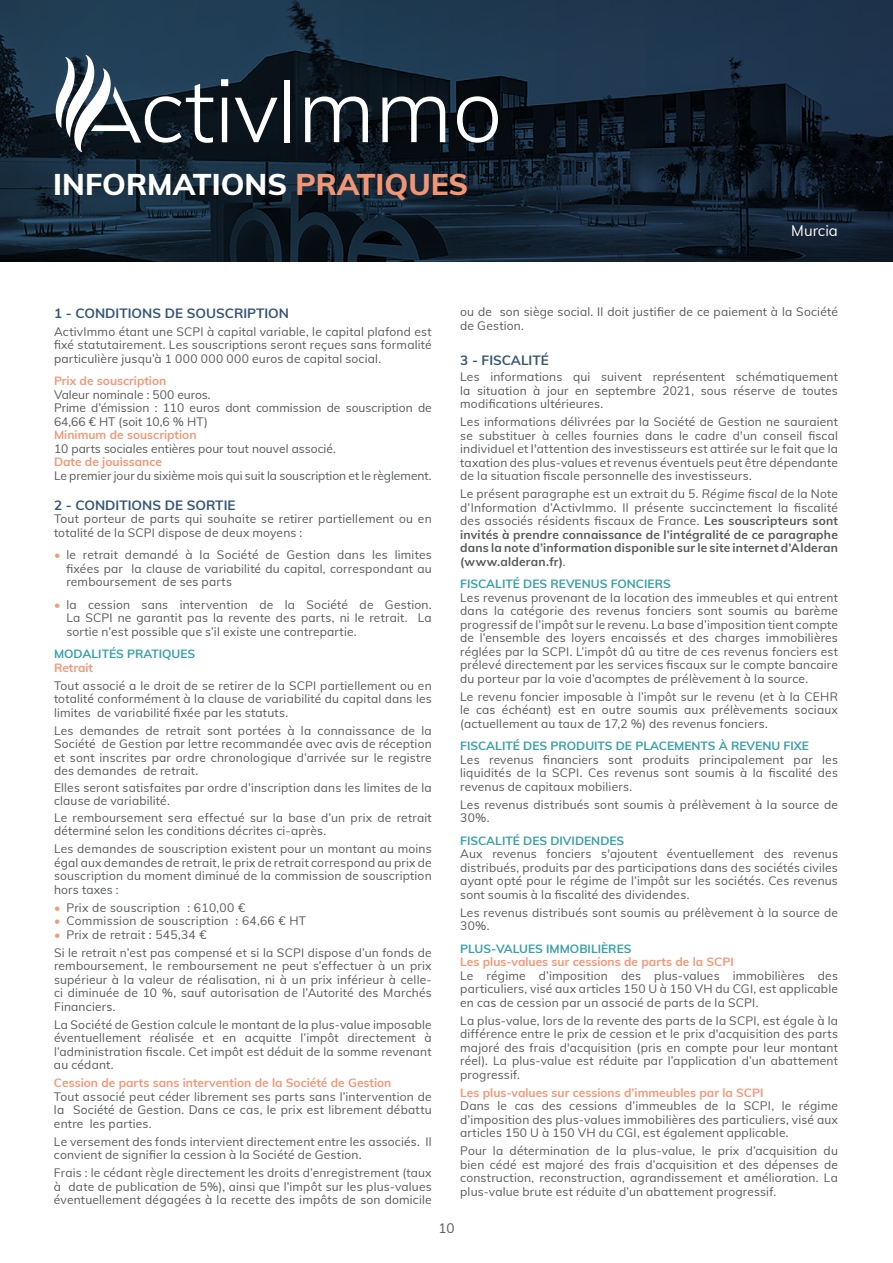
<style>
.page{position:relative;width:893px;height:1263px;background:#fff}
.page>*{position:absolute;margin:0;border:0;box-sizing:border-box;transform-origin:0 0}
.t1{font:800 30px "Muli";color:#fff}
.t2{font:15px "Muli";color:#fff}
.t3{font:700 13.5px "Muli";color:#375675}
.t4{font:13.5px "Muli";color:#57585a}
.t5{font:12px/13.5px "Muli";letter-spacing:.015em;color:#57585a;text-align:justify}
.t6{font:700 12px/13.5px "Muli";letter-spacing:.015em;color:#57585a;text-align:justify}
.t7{font:700 12px "Muli";color:#f69677}
.t8{font:700 12px "Muli";color:#39a0a8}
.t9{font:700 12px "Muli";color:#f29978}
.s1{color:#f39676}
.s2{font-weight:700;color:#f29978}
.s3{font-weight:400}
.s4{font-weight:400;font-style:italic}
</style>
<div class="page">
<svg style="left:0;top:0;width:893px;height:261px;background:#152737"></svg>
<svg style="left:221px;top:79px;width:7px;height:63px"></svg>
<div style="left:285px;top:80px;width:5px;height:62px;background:#fff"></div>
<svg style="left:305px;top:96px;width:63px;height:46px"></svg>
<svg style="left:382px;top:96px;width:63px;height:46px"></svg>
<svg style="left:457px;top:96px;width:41px;height:47px"></svg>
<svg style="left:235px;top:98px;width:42px;height:44px"></svg>
<svg style="left:56px;top:55px;width:157px;height:97px"></svg>
<h1 class="t1" style="left:53px;top:162px;width:416px">INFORMATIONS <span class="s1">PRATIQUES</span></h1>
<p class="t2" style="left:791px;top:219px;width:48px">Murcia</p>
<p class="t3" style="left:54px;top:303px;width:237px">1 - CONDITIONS DE SOUSCRIPTION</p>
<p class="t5" style="left:54px;top:324px;width:379px">ActivImmo étant une SCPI à capital variable, le capital plafond est fixé statutairement. Les souscriptions seront reçues sans formalité particulière jusqu’à 1 000 000 000 euros de capital social.</p>
<p class="t7" style="left:54px;top:372px;width:114px">Prix de souscription</p>
<p class="t5" style="left:54px;top:387px;width:379px;text-align:left">Valeur nominale : 500 euros.<br>Prime d’émission : 110 euros dont commission de souscription de<br>64,66 € HT (soit 10,6 % HT)</p>
<p class="t9" style="left:54px;top:426px;width:144px">Minimum de souscription</p>
<p class="t5" style="left:54px;top:441px;width:283px">10 parts sociales entières pour tout nouvel associé.</p>
<p class="t7" style="left:54px;top:453px;width:110px">Date de jouissance</p>
<p class="t5" style="left:54px;top:468px;width:379px">Le premier jour du sixième mois qui suit la souscription et le règlement.</p>
<p class="t3" style="left:54px;top:495px;width:183px">2 - CONDITIONS DE SORTIE</p>
<p class="t5" style="left:54px;top:511px;width:379px">Tout porteur de parts qui souhaite se retirer partiellement ou en totalité de la SCPI dispose de deux moyens :</p>
<p class="t5" style="left:66px;top:547px;width:367px;text-indent:-12px"><span class="s2">•</span> le retrait demandé à la Société de Gestion dans les limites fixées par la clause de variabilité du capital, correspondant au remboursement de ses parts</p>
<p class="t5" style="left:66px;top:597px;width:367px;text-indent:-12px"><span class="s2">•</span> la cession sans intervention de la Société de Gestion.<br>La SCPI ne garantit pas la revente des parts, ni le retrait. La sortie n’est possible que s’il existe une contrepartie.</p>
<p class="t8" style="left:54px;top:645px;width:143px">MODALITÉS PRATIQUES</p>
<p class="t7" style="left:54px;top:659px;width:41px">Retrait</p>
<p class="t5" style="left:54px;top:678px;width:379px">Tout associé a le droit de se retirer de la SCPI partiellement ou en totalité conformément à la clause de variabilité du capital dans les limites de variabilité fixée par les statuts.</p>
<p class="t5" style="left:54px;top:723px;width:379px">Les demandes de retrait sont portées à la connaissance de la Société de Gestion par lettre recommandée avec avis de réception et sont inscrites par ordre chronologique d’arrivée sur le registre des demandes de retrait.</p>
<p class="t5" style="left:54px;top:780px;width:379px">Elles seront satisfaites par ordre d’inscription dans les limites de la clause de variabilité.</p>
<p class="t5" style="left:54px;top:810px;width:379px">Le remboursement sera effectué sur la base d’un prix de retrait déterminé selon les conditions décrites ci-après.</p>
<p class="t5" style="left:54px;top:841px;width:379px">Les demandes de souscription existent pour un montant au moins égal aux demandes de retrait, le prix de retrait correspond au prix de souscription du moment diminué de la commission de souscription hors taxes :</p>
<p class="t5" style="left:54px;top:900px;width:193px"><span class="s2">•</span> Prix de souscription : 610,00 €</p>
<p class="t5" style="left:54px;top:913px;width:254px"><span class="s2">•</span> Commission de souscription : 64,66 € HT</p>
<p class="t5" style="left:54px;top:925px;width:379px;line-height:18px"><span class="s2">•</span> Prix de retrait : 545,34 €<br>Si le retrait n’est pas compensé et si la SCPI dispose d’un fonds de</p>
<p class="t5" style="left:54px;top:958px;width:379px">remboursement, le remboursement ne peut s’effectuer à un prix supérieur à la valeur de réalisation, ni à un prix inférieur à celle&shy;ci diminuée de 10 %, sauf autorisation de l’Autorité des Marchés Financiers.</p>
<p class="t5" style="left:54px;top:1017px;width:379px">La Société de Gestion calcule le montant de la plus-value imposable éventuellement réalisée et en acquitte l’impôt directement à l’administration fiscale. Cet impôt est déduit de la somme revenant au cédant.</p>
<p class="t7" style="left:54px;top:1074px;width:339px">Cession de parts sans intervention de la Société de Gestion</p>
<p class="t5" style="left:54px;top:1089px;width:379px">Tout associé peut céder librement ses parts sans l’intervention de la Société de Gestion. Dans ce cas, le prix est librement débattu entre les parties.</p>
<p class="t5" style="left:54px;top:1134px;width:379px">Le versement des fonds intervient directement entre les associés. Il convient de signifier la cession à la Société de Gestion.</p>
<p class="t5" style="left:54px;top:1165px;width:379px">Frais : le cédant règle directement les droits d’enregistrement (taux à date de publication de 5%), ainsi que l’impôt sur les plus-values éventuellement dégagées à la recette des impôts de son domicile</p>
<p class="t5" style="left:460px;top:304px;width:379px">ou de son siège social. Il doit justifier de ce paiement à la Société de Gestion.</p>
<p class="t3" style="left:460px;top:350px;width:90px">3 - FISCALITÉ</p>
<p class="t5" style="left:460px;top:370px;width:379px">Les informations qui suivent représentent schématiquement la situation à jour en septembre 2021, sous réserve de toutes modifications ultérieures.</p>
<p class="t5" style="left:460px;top:415px;width:379px">Les informations délivrées par la Société de Gestion ne sauraient se substituer à celles fournies dans le cadre d'un conseil fiscal individuel et l'attention des investisseurs est attirée sur le fait que la taxation des plus-values et revenus éventuels peut être dépendante de la situation fiscale personnelle des investisseurs.</p>
<p class="t6" style="left:460px;top:487px;width:379px"><span class="s3">Le présent paragraphe est un extrait du</span> <span class="s4">5. Régime fiscal</span> <span class="s3">de la Note d’Information d’ActivImmo. Il présente succinctement la fiscalité des associés résidents fiscaux de France.</span> Les souscripteurs sont invités à prendre connaissance de l’intégralité de ce paragraphe dans la note d’information disponible sur le site internet d’Alderan (www.alderan.fr)<span class="s3">.</span></p>
<p class="t8" style="left:460px;top:575px;width:212px">FISCALITÉ DES REVENUS FONCIERS</p>
<p class="t5" style="left:460px;top:590px;width:379px">Les revenus provenant de la location des immeubles et qui entrent dans la catégorie des revenus fonciers sont soumis au barème progressif de l’impôt sur le revenu. La base d’imposition tient compte de l’ensemble des loyers encaissés et des charges immobilières réglées par la SCPI. L’impôt dû au titre de ces revenus fonciers est prélevé directement par les services fiscaux sur le compte bancaire du porteur par la voie d’acomptes de prélèvement à la source.</p>
<p class="t5" style="left:460px;top:689px;width:379px">Le revenu foncier imposable à l’impôt sur le revenu (et à la CEHR le cas échéant) est en outre soumis aux prélèvements sociaux (actuellement au taux de 17,2 %) des revenus fonciers.</p>
<p class="t8" style="left:460px;top:737px;width:350px">FISCALITÉ DES PRODUITS DE PLACEMENTS À REVENU FIXE</p>
<p class="t5" style="left:460px;top:752px;width:379px">Les revenus financiers sont produits principalement par les liquidités de la SCPI. Ces revenus sont soumis à la fiscalité des revenus de capitaux mobiliers.</p>
<p class="t5" style="left:460px;top:797px;width:379px">Les revenus distribués sont soumis à prélèvement à la source de<br>30%.</p>
<p class="t8" style="left:460px;top:832px;width:166px">FISCALITÉ DES DIVIDENDES</p>
<p class="t5" style="left:460px;top:847px;width:379px">Aux revenus fonciers s'ajoutent éventuellement des revenus distribués, produits par des participations dans des sociétés civiles ayant opté pour le régime de l’impôt sur les sociétés. Ces revenus sont soumis à la fiscalité des dividendes.</p>
<p class="t5" style="left:460px;top:905px;width:379px">Les revenus distribués sont soumis au prélèvement à la source de<br>30%.</p>
<p class="t8" style="left:460px;top:940px;width:173px">PLUS-VALUES IMMOBILIÈRES</p>
<p class="t7" style="left:460px;top:953px;width:275px">Les plus-values sur cessions de parts de la SCPI</p>
<p class="t5" style="left:460px;top:968px;width:379px">Le régime d’imposition des plus-values immobilières des particuliers, visé aux articles 150 U à 150 VH du CGI, est applicable en cas de cession par un associé de parts de la SCPI.</p>
<p class="t5" style="left:460px;top:1013px;width:379px">La plus-value, lors de la revente des parts de la SCPI, est égale à la différence entre le prix de cession et le prix d'acquisition des parts majoré des frais d'acquisition (pris en compte pour leur montant réel). La plus-value est réduite par l’application d’un abattement progressif.</p>
<p class="t7" style="left:460px;top:1084px;width:305px">Les plus-values sur cessions d’immeubles par la SCPI</p>
<p class="t5" style="left:460px;top:1099px;width:379px">Dans le cas des cessions d’immeubles de la SCPI, le régime d’imposition des plus-values immobilières des particuliers, visé aux articles 150 U à 150 VH du CGI, est également applicable.</p>
<p class="t5" style="left:460px;top:1144px;width:379px">Pour la détermination de la plus-value, le prix d’acquisition du bien cédé est majoré des frais d’acquisition et des dépenses de construction, reconstruction, agrandissement et amélioration. La plus-value brute est réduite d’un abattement progressif.</p>
<p class="t4" style="left:438px;top:1218px;width:18px">10</p>
</div>
